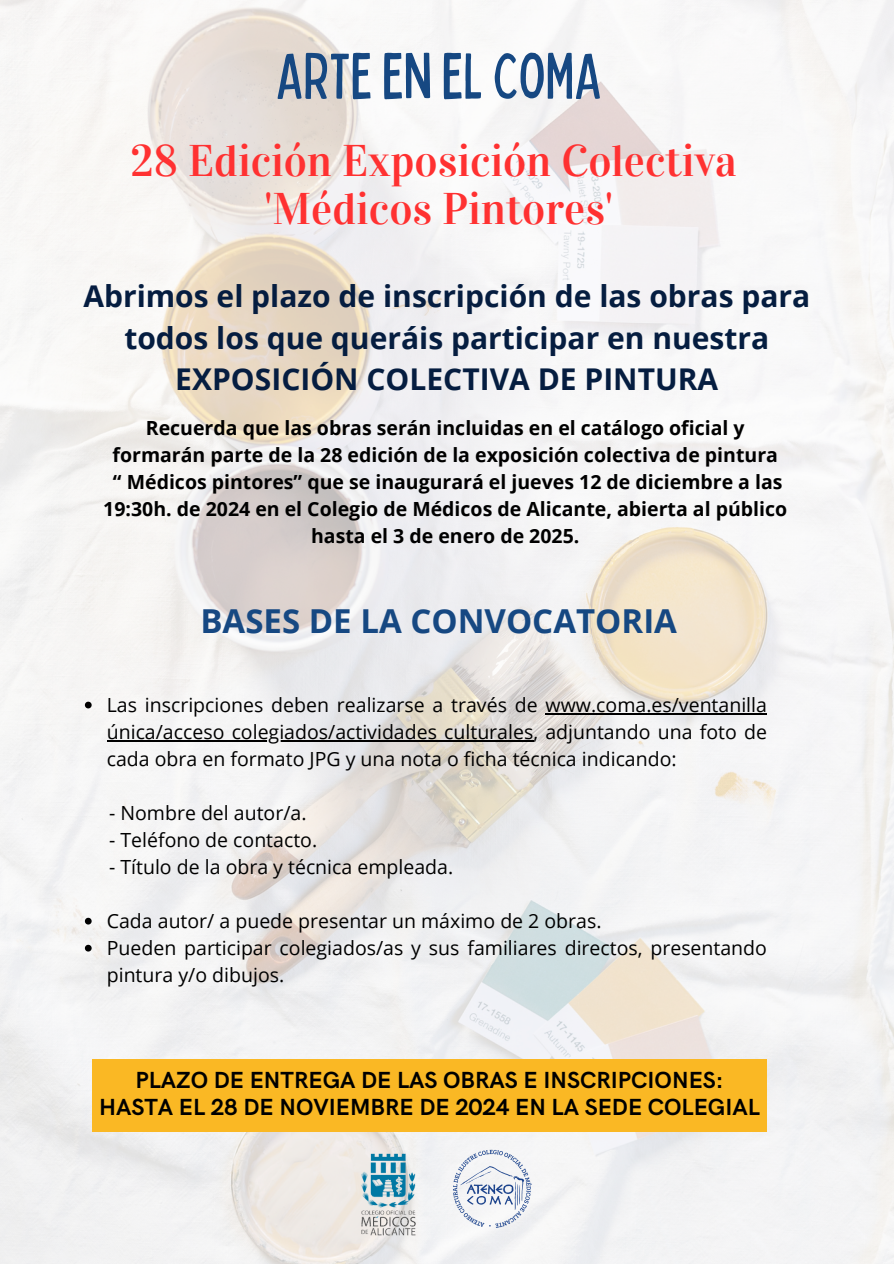
<style>
.page{position:relative;width:894px;height:1264px;background:#fff}
.page>*{position:absolute;margin:0;border:0;box-sizing:border-box;transform-origin:0 0}
.t1{font:condensed 64.8px "Bobby Jones";color:#164882}
.t2{font:44.25px/48.3px "Vidaloka";color:#ff3131;text-align:center}
.t3{font:700 33px "Open Sans";color:#164882}
.t4{font:700 30px/41.7px "Open Sans";color:#051d40;text-align:center}
.t5{font:700 23.4px/27px "HK Grotesk";color:#000;text-align:center}
.t6{font:19.5px/27px "Open Sans";color:#000}
.t7{font:700 19.5px/27px "Open Sans";color:#000;text-align:center}
</style>
<div class="page">
<img style="left:0;top:0;width:893px;height:1263px">
<div style="left:92px;top:1059px;width:674px;height:72px;background:#fab824"></div>
<img style="left:454px;top:1131px;width:95px;height:115px">
<img style="left:323px;top:1131px;width:131px;height:132px">
<svg style="left:85px;top:701px;width:7px;height:7px"></svg>
<hr style="left:545px;top:713px;width:221px;height:1px;background:#000">
<hr style="left:107px;top:740px;width:426px;height:1px;background:#000">
<svg style="left:85px;top:917px;width:7px;height:7px"></svg>
<svg style="left:85px;top:944px;width:7px;height:7px"></svg>
<h6 class="t1" style="left:275px;top:34px;width:327px">ARTEEN ELCOMA</h6>
<h3 class="t2" style="left:130px;top:137px;width:608px">28 Edición Exposición Colectiva 'Médicos Pintores'</h3>
<p class="t4" style="left:83px;top:274px;width:728px">Abrimos el plazo de inscripción de las obras para todos los que queráis participar en nuestra<br>EXPOSICIÓN COLECTIVA DE PINTURA</p>
<p class="t7" style="left:103px;top:414px;width:685px">Recuerda que las obras serán incluidas en el catálogo oficial y formarán parte de la 28 edición de la exposición colectiva de pintura<br>“ Médicos pintores” que se inaugurará el jueves 12 de diciembre a las 19:30h. de 2024 en el Colegio de Médicos de Alicante, abierta al público hasta el 3 de enero de 2025.</p>
<p class="t3" style="left:200px;top:597px;width:478px">BASES DE LA CONVOCATORIA</p>
<p class="t6" style="left:107px;top:690px;width:661px">Las inscripciones deben realizarse a través de www.coma.es/ventanilla</p>
<p class="t6" style="left:107px;top:717px;width:661px">única/acceso colegiados/actividades culturales, adjuntando una foto de cada obra en formato JPG y una nota o ficha técnica indicando:</p>
<p class="t6" style="left:109px;top:798px;width:199px">- Nombre del autor/a.</p>
<p class="t6" style="left:109px;top:825px;width:209px">- Teléfono de contacto.</p>
<p class="t6" style="left:109px;top:852px;width:345px">- Título de la obra y técnica empleada.</p>
<h5 class="t6" style="left:107px;top:906px;width:496px">Cada autor/ a puede presentar un máximo de 2 obras.</h5>
<p class="t6" style="left:107px;top:933px;width:661px">Pueden participar colegiados/as y sus familiares directos, presentando pintura y/o dibujos.</p>
<h1 class="t5" style="left:99px;top:1067px;width:662px">PLAZO DE ENTREGA DE LAS OBRAS E INSCRIPCIONES:<br>HASTA EL 28 DE NOVIEMBRE DE 2024 EN LA SEDE COLEGIAL</h1>
</div>
